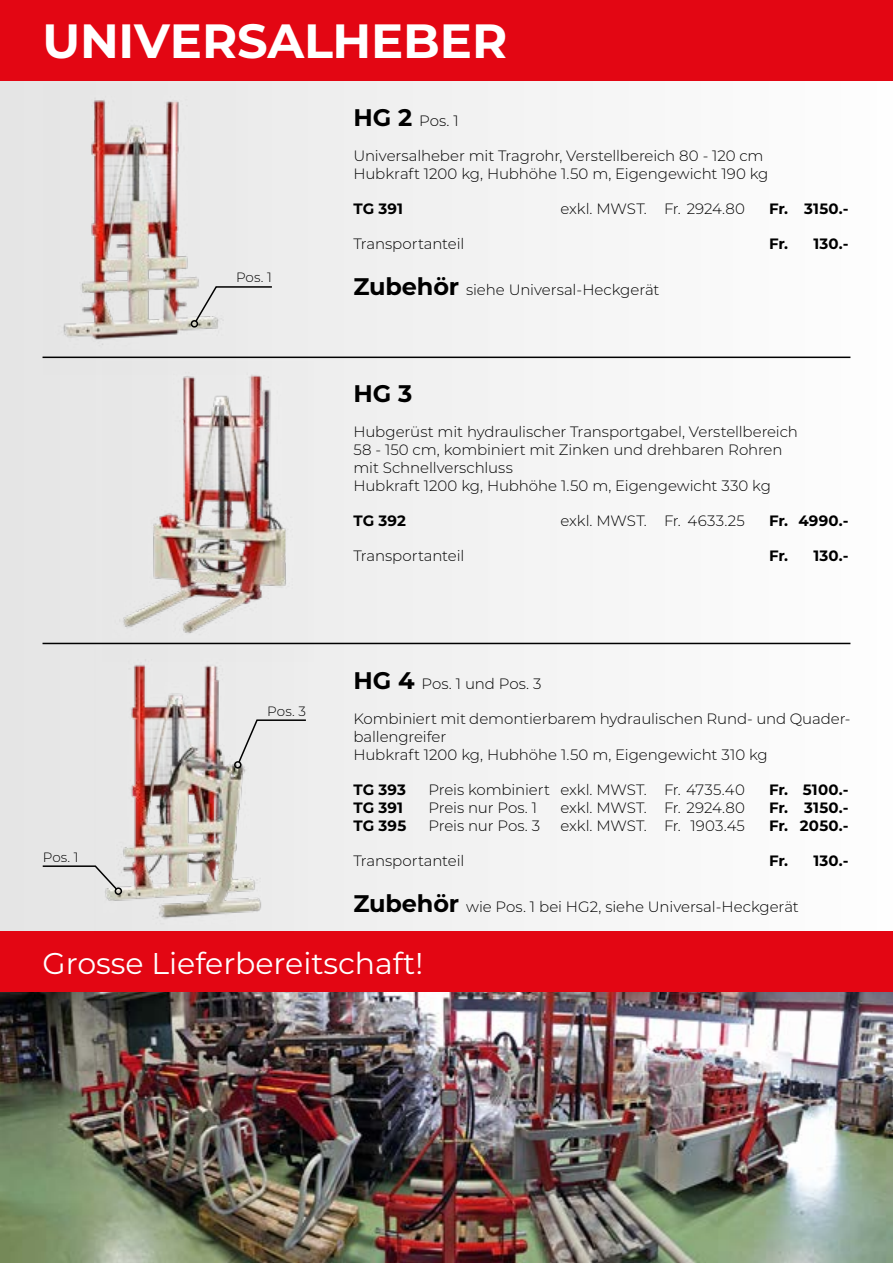
<style>
.page{position:relative;width:893px;height:1263px;background:#fff}
.page>*{position:absolute;margin:0;border:0;box-sizing:border-box;transform-origin:0 0}
.t1{font:700 48px "Montserrat";letter-spacing:-.005em;color:#fff}
.t2{font:30px "Montserrat";color:#fff}
.t3{font:700 24px "Montserrat";color:#000}
.t4{font:300 15px/18px "Montserrat";letter-spacing:-.005em;color:#000}
.t5{font:700 15px "Montserrat";letter-spacing:.01em;color:#000}
.t6{font:300 13.5px "Montserrat";letter-spacing:.005em;color:#000}
.s1{font-weight:700;font-size:24px}
</style>
<div class="page">
<div style="left:0;top:0;width:893px;height:1263px;background:linear-gradient(to right,#e4e4e4,#fdfdfd)"></div>
<div style="left:0;top:0;width:893px;height:81px;background:#e30613"></div>
<hr style="left:43px;top:357px;width:807px;height:1px;background:#000">
<hr style="left:43px;top:643px;width:807px;height:1px;background:#000">
<img style="left:0;top:992px;width:893px;height:271px">
<div style="left:0;top:931px;width:893px;height:61px;background:#e30613"></div>
<img style="left:44px;top:85px;width:203px;height:290px">
<svg style="left:194px;top:285px;width:79px;height:38px;background:#dedede"></svg>
<div style="left:191px;top:320px;width:7px;height:8px;border:2px solid #000;border-radius:50%"></div>
<img style="left:103px;top:362px;width:210px;height:300px">
<img style="left:94px;top:649px;width:199px;height:282px">
<div style="left:237px;top:719px;width:70px;height:45px;background:#ebebeb"></div>
<div style="left:234px;top:761px;width:8px;height:8px;border:2px solid #000;border-radius:50%"></div>
<svg style="left:41px;top:865px;width:77px;height:26px;background:#d8d8d8"></svg>
<div style="left:115px;top:887px;width:7px;height:8px;border:2px solid #000;border-radius:50%"></div>
<h1 class="t1" style="left:43px;top:6px;width:466px">UNIVERSALHEBER</h1>
<p class="t6" style="left:236px;top:268px;width:37px">Pos. 1</p>
<p class="t4" style="left:353px;top:112px;width:107px"><span class="s1">HG 2</span> Pos. 1</p>
<p class="t4" style="left:353px;top:147px;width:417px">Universalheber mit Tragrohr, Verstellbereich 80 - 120 cm<br>Hubkraft 1200 kg, Hubhöhe 1.50 m, Eigengewicht 190 kg</p>
<p class="t5" style="left:353px;top:198px;width:51px">TG 391</p>
<p class="t4" style="left:560px;top:200px;width:186px">exkl. MWST. Fr. 2924.80</p>
<p class="t5" style="left:769px;top:198px;width:81px">Fr. 3150.-</p>
<p class="t4" style="left:353px;top:235px;width:112px">Transportanteil</p>
<p class="t5" style="left:769px;top:233px;width:81px">Fr. 130.-</p>
<p class="t4" style="left:353px;top:280px;width:308px"><span class="s1">Zubehör</span> siehe Universal-Heckgerät</p>
<h3 class="t3" style="left:353px;top:376px;width:60px">HG 3</h3>
<p class="t4" style="left:353px;top:422px;width:446px">Hubgerüst mit hydraulischer Transportgabel, Verstellbereich 58 - 150 cm, kombiniert mit Zinken und drehbaren Rohren mit Schnellverschluss<br>Hubkraft 1200 kg, Hubhöhe 1.50 m, Eigengewicht 330 kg</p>
<p class="t5" style="left:353px;top:510px;width:54px">TG 392</p>
<p class="t4" style="left:560px;top:511px;width:186px">exkl. MWST. Fr. 4633.25</p>
<p class="t5" style="left:769px;top:510px;width:81px">Fr. 4990.-</p>
<p class="t4" style="left:353px;top:546px;width:112px">Transportanteil</p>
<p class="t5" style="left:769px;top:545px;width:81px">Fr. 130.-</p>
<p class="t4" style="left:353px;top:674px;width:190px"><span class="s1">HG 4</span> Pos. 1 und Pos. 3</p>
<p class="t4" style="left:353px;top:709px;width:498px">Kombiniert mit demontierbarem hydraulischen Rund- und Quader&shy;ballengreifer<br>Hubkraft 1200 kg, Hubhöhe 1.50 m, Eigengewicht 310 kg</p>
<p class="t5" style="left:353px;top:779px;width:54px">TG 393</p>
<p class="t4" style="left:428px;top:780px;width:318px">Preis kombiniert exkl. MWST. Fr. 4735.40</p>
<p class="t5" style="left:769px;top:779px;width:81px">Fr. 5100.-</p>
<p class="t5" style="left:353px;top:797px;width:51px">TG 391</p>
<p class="t4" style="left:428px;top:798px;width:110px">Preis nur Pos. 1</p>
<p class="t4" style="left:560px;top:798px;width:186px">exkl. MWST. Fr. 2924.80</p>
<p class="t5" style="left:769px;top:797px;width:81px">Fr. 3150.-</p>
<p class="t5" style="left:353px;top:815px;width:54px">TG 395</p>
<p class="t4" style="left:428px;top:816px;width:113px">Preis nur Pos. 3</p>
<p class="t4" style="left:560px;top:816px;width:186px">exkl. MWST. Fr. 1903.45</p>
<p class="t5" style="left:769px;top:815px;width:81px">Fr. 2050.-</p>
<p class="t4" style="left:353px;top:852px;width:112px">Transportanteil</p>
<p class="t5" style="left:769px;top:850px;width:81px">Fr. 130.-</p>
<p class="t4" style="left:353px;top:897px;width:447px"><span class="s1">Zubehör</span> wie Pos. 1 bei HG2, siehe Universal-Heckgerät</p>
<h2 class="t2" style="left:43px;top:942px;width:382px">Grosse Lieferbereitschaft!</h2>
<p class="t6" style="left:267px;top:702px;width:40px">Pos. 3</p>
<p class="t6" style="left:43px;top:848px;width:37px">Pos. 1</p>
</div>
